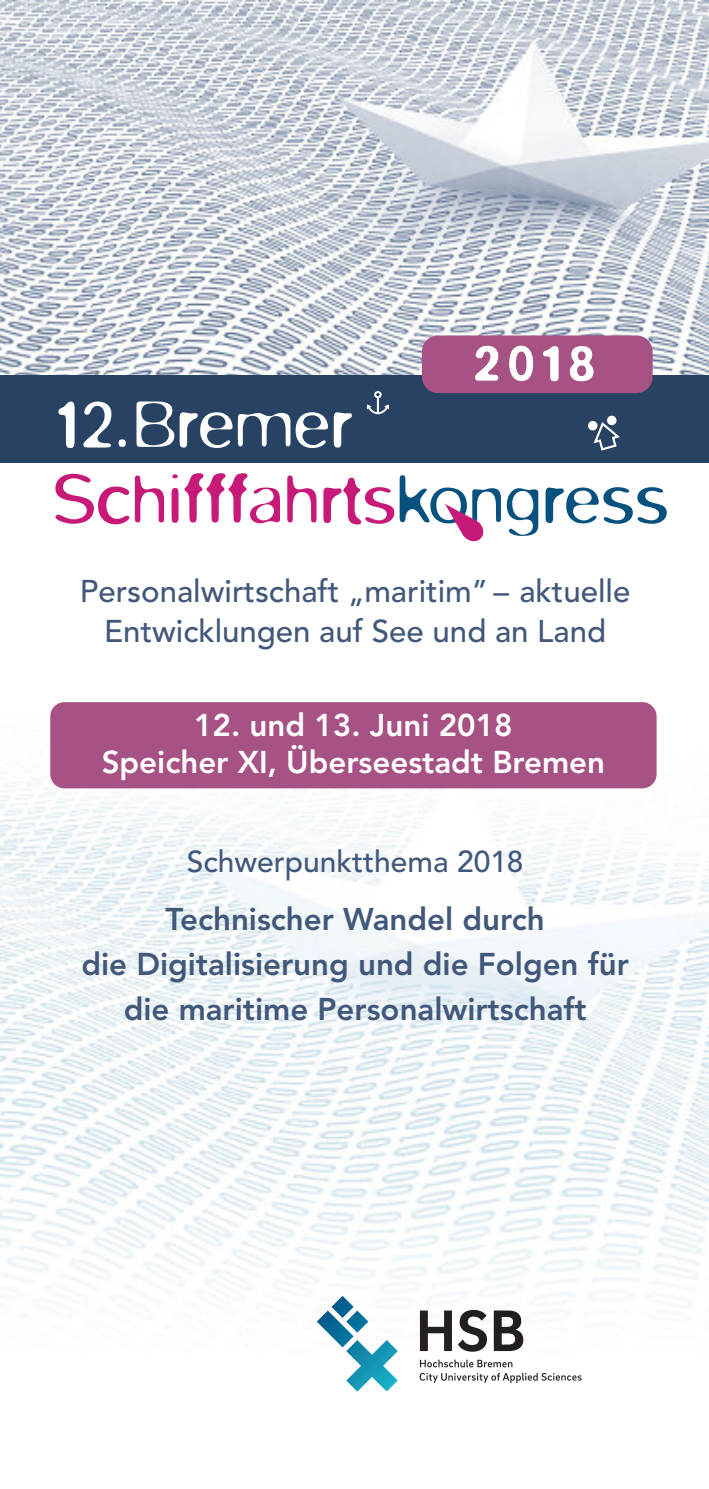
<style>
.page{position:relative;width:709px;height:1489px;background:#fff}
.page>*{position:absolute;margin:0;border:0;box-sizing:border-box;transform-origin:0 0}
.t1{font:300 75.75px "Blur";color:#c71a78}
.t2{font:300 75.25px "Blur";color:#fff}
.t3{font:500 51.75px "Blur";color:#fff}
.t4{font:800 31.25px/45px "Avenir";color:#42587b;text-align:center}
.t5{font:500 31.25px/40px "Avenir";color:#42587b;text-align:center}
.t6{font:800 31.25px/37.5px "Avenir";color:#fff;text-align:center}
.t7{font:500 30px "Avenir";color:#42587b}
.s1{color:#06517d}
</style>
<div class="page">
<img style="left:1px;top:715px;width:708px;height:677px">
<img style="left:0;top:0;width:709px;height:384px">
<div style="left:1px;top:375px;width:708px;height:87px;background:#274262"></div>
<svg style="left:367px;top:391px;width:22px;height:23px"></svg>
<svg style="left:593px;top:422px;width:27px;height:29px"></svg>
<svg style="left:587px;top:420px;width:11px;height:11px"></svg>
<svg style="left:606px;top:415px;width:11px;height:10px"></svg>
<svg style="left:58px;top:401px;width:17px;height:47px"></svg>
<svg style="left:83px;top:401px;width:28px;height:46px"></svg>
<div style="left:119px;top:439px;width:7px;height:8px;background:#fff;border-radius:50%"></div>
<svg style="left:445px;top:504px;width:39px;height:37px"></svg>
<div style="left:50px;top:702px;width:606px;height:86px;background:#a75284;border-radius:14px"></div>
<div style="left:422px;top:335px;width:230px;height:58px;background:#a75284;border-radius:16px"></div>
<svg style="left:420px;top:1310px;width:32px;height:40px"></svg>
<svg style="left:458px;top:1309px;width:29px;height:42px"></svg>
<svg style="left:494px;top:1310px;width:29px;height:40px"></svg>
<svg style="left:419px;top:1359px;width:162px;height:23px"></svg>
<svg style="left:317px;top:1295px;width:81px;height:96px"></svg>
<h3 class="t3" style="left:474px;top:332px;width:122px">2018</h3>
<h2 class="t2" style="left:133px;top:377px;width:221px">Bremer</h2>
<h1 class="t1" style="left:52px;top:452px;width:618px">Schifffahrts<span class="s1">kongress</span></h1>
<p class="t5" style="left:80px;top:573px;width:552px">Personalwirtschaft „maritim” – aktuelle<br>Entwicklungen auf See und an Land</p>
<p class="t6" style="left:102px;top:708px;width:505px">12. und 13. Juni 2018<br>Speicher XI, Überseestadt Bremen</p>
<p class="t7" style="left:187px;top:849px;width:338px">Schwerpunktthema 2018</p>
<p class="t4" style="left:81px;top:899px;width:549px">Technischer Wandel durch<br>die Digitalisierung und die Folgen für die maritime Personalwirtschaft</p>
</div>
